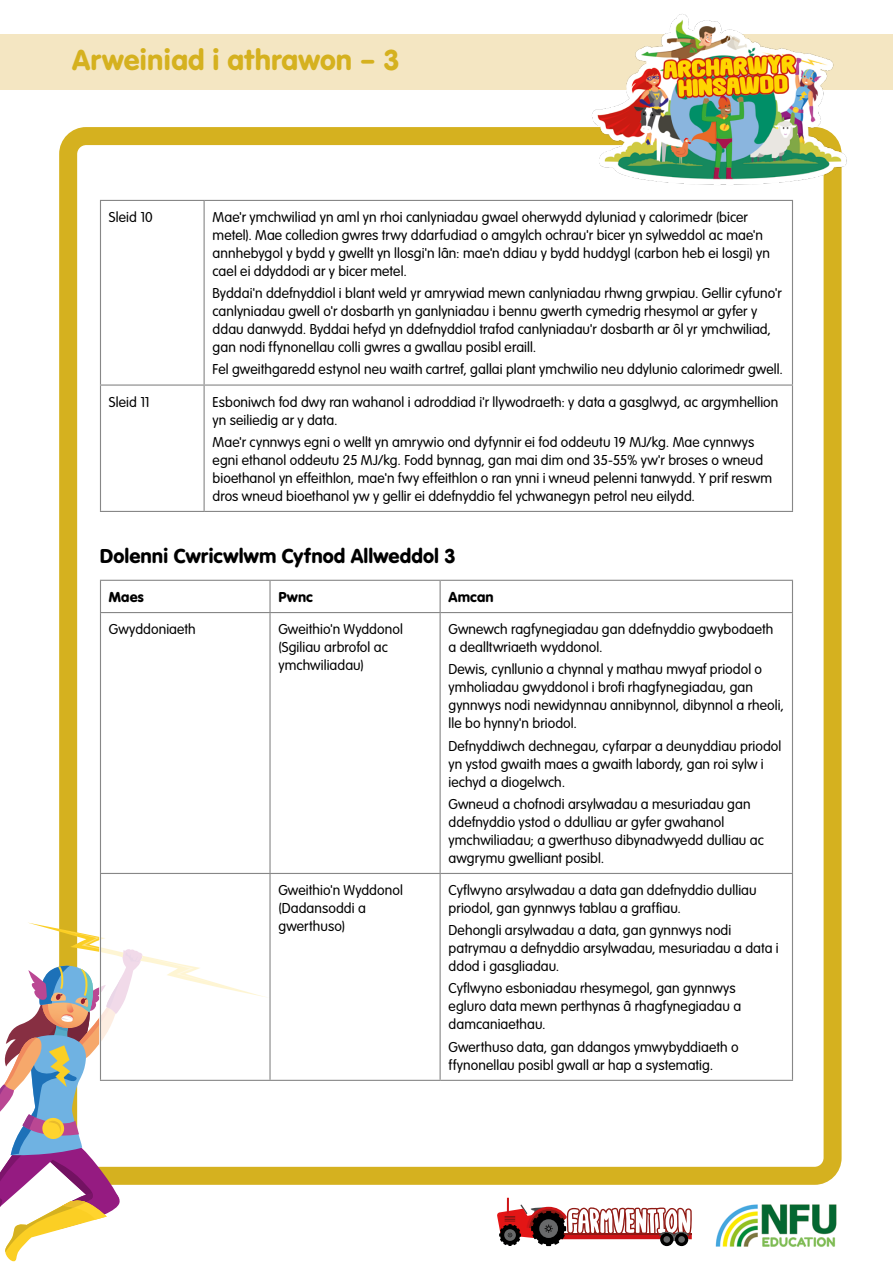
<style>
.page{position:relative;width:893px;height:1263px;background:#fff}
.page>*{position:absolute;margin:0;border:0;box-sizing:border-box;transform-origin:0 0}
.t1{font:30px "VAG Rundschrift D";color:#d5b11f}
.Heading_2{font:21px "VAG Rundschrift D";color:#000}
.Table{font:300 15px/18px "VAG Rundschrift D";letter-spacing:.005em;color:#000}
.Table_heading{font:15px "VAG Rundschrift D";color:#000}
</style>
<div class="page">
<div style="left:0;top:34px;width:893px;height:55px;background:#f4e6c2"></div>
<img style="left:715px;top:1204px;width:122px;height:43px">
<div style="left:59px;top:127px;width:783px;height:1058px;border:18px solid #d5b11f;border-radius:18px"></div>
<svg style="left:497px;top:1198px;width:195px;height:48px"></svg>
<svg style="left:0;top:922px;width:269px;height:340px"></svg>
<div style="left:100px;top:200px;width:693px;height:881px;background:#fff"></div>
<hr style="left:204px;top:201px;width:1px;height:183px;background:#878787">
<hr style="left:204px;top:386px;width:1px;height:125px;background:#878787">
<hr style="left:100px;top:200px;width:104px;height:1px;background:#878787">
<hr style="left:100px;top:201px;width:1px;height:183px;background:#878787">
<hr style="left:204px;top:200px;width:589px;height:1px;background:#878787">
<hr style="left:792px;top:201px;width:1px;height:183px;background:#878787">
<hr style="left:100px;top:384px;width:104px;height:2px;background:#878787">
<hr style="left:100px;top:386px;width:1px;height:125px;background:#878787">
<hr style="left:204px;top:384px;width:589px;height:2px;background:#878787">
<hr style="left:792px;top:386px;width:1px;height:125px;background:#878787">
<hr style="left:100px;top:511px;width:104px;height:1px;background:#878787">
<hr style="left:204px;top:511px;width:589px;height:1px;background:#878787">
<hr style="left:269px;top:581px;width:2px;height:31px;background:#878787">
<hr style="left:440px;top:581px;width:1px;height:31px;background:#878787">
<hr style="left:269px;top:613px;width:2px;height:260px;background:#878787">
<hr style="left:440px;top:613px;width:1px;height:260px;background:#878787">
<hr style="left:100px;top:873px;width:170px;height:1px;background:#878787">
<hr style="left:270px;top:873px;width:170px;height:1px;background:#878787">
<hr style="left:269px;top:874px;width:2px;height:206px;background:#878787">
<hr style="left:440px;top:873px;width:353px;height:1px;background:#878787">
<hr style="left:440px;top:874px;width:1px;height:206px;background:#878787">
<hr style="left:100px;top:1080px;width:170px;height:1px;background:#878787">
<hr style="left:270px;top:1080px;width:170px;height:1px;background:#878787">
<hr style="left:440px;top:1080px;width:353px;height:1px;background:#878787">
<hr style="left:100px;top:613px;width:1px;height:260px;background:#878787">
<hr style="left:792px;top:613px;width:1px;height:260px;background:#878787">
<hr style="left:100px;top:874px;width:1px;height:206px;background:#878787">
<hr style="left:792px;top:874px;width:1px;height:206px;background:#878787">
<hr style="left:100px;top:580px;width:170px;height:1px;background:#878787">
<hr style="left:100px;top:581px;width:1px;height:31px;background:#878787">
<hr style="left:270px;top:580px;width:170px;height:1px;background:#878787">
<hr style="left:440px;top:580px;width:353px;height:1px;background:#878787">
<hr style="left:792px;top:581px;width:1px;height:31px;background:#878787">
<hr style="left:100px;top:612px;width:170px;height:1px;background:#878787">
<hr style="left:270px;top:612px;width:170px;height:1px;background:#878787">
<hr style="left:440px;top:612px;width:353px;height:1px;background:#878787">
<img style="left:573px;top:14px;width:297px;height:187px">
<h1 class="t1" style="left:72px;top:38px;width:329px">Arweiniad i athrawon – 3</h1>
<p class="Table" style="left:109px;top:208px;width:45px">Sleid 10</p>
<p class="Table" style="left:213px;top:208px;width:559px">Mae'r ymchwiliad yn aml yn rhoi canlyniadau gwael oherwydd dyluniad y calorimedr (bicer metel). Mae colledion gwres trwy ddarfudiad o amgylch ochrau'r bicer yn sylweddol ac mae'n annhebygol y bydd y gwellt yn llosgi'n lân: mae'n ddiau y bydd huddygl (carbon heb ei losgi) yn cael ei ddyddodi ar y bicer metel.</p>
<p class="Table" style="left:213px;top:285px;width:571px">Byddai'n ddefnyddiol i blant weld yr amrywiad mewn canlyniadau rhwng grwpiau. Gellir cyfuno'r canlyniadau gwell o'r dosbarth yn ganlyniadau i bennu gwerth cymedrig rhesymol ar gyfer y ddau danwydd. Byddai hefyd yn ddefnyddiol trafod canlyniadau'r dosbarth ar ôl yr ymchwiliad, gan nodi ffynonellau colli gwres a gwallau posibl eraill.</p>
<p class="Table" style="left:213px;top:361px;width:572px">Fel gweithgaredd estynol neu waith cartref, gallai plant ymchwilio neu ddylunio calorimedr gwell.</p>
<p class="Table" style="left:109px;top:393px;width:42px">Sleid 11</p>
<p class="Table" style="left:213px;top:393px;width:567px">Esboniwch fod dwy ran wahanol i adroddiad i'r llywodraeth: y data a gasglwyd, ac argymhellion yn seiliedig ar y data.</p>
<p class="Table" style="left:213px;top:433px;width:561px">Mae'r cynnwys egni o wellt yn amrywio ond dyfynnir ei fod oddeutu 19 MJ/kg. Mae cynnwys egni ethanol oddeutu 25 MJ/kg. Fodd bynnag, gan mai dim ond 35-55% yw'r broses o wneud bioethanol yn effeithlon, mae'n fwy effeithlon o ran ynni i wneud pelenni tanwydd. Y prif reswm dros wneud bioethanol yw y gellir ei ddefnyddio fel ychwanegyn petrol neu eilydd.</p>
<p class="Heading_2" style="left:100px;top:541px;width:357px">Dolenni Cwricwlwm Cyfnod Allweddol 3</p>
<p class="Table_heading" style="left:109px;top:586px;width:37px">Maes</p>
<p class="Table_heading" style="left:279px;top:586px;width:36px">Pwnc</p>
<p class="Table_heading" style="left:449px;top:586px;width:47px">Amcan</p>
<p class="Table" style="left:109px;top:620px;width:88px">Gwyddoniaeth</p>
<p class="Table" style="left:279px;top:620px;width:126px">Gweithio'n Wyddonol (Sgiliau arbrofol ac ymchwiliadau)</p>
<p class="Table" style="left:449px;top:620px;width:326px">Gwnewch ragfynegiadau gan ddefnyddio gwybodaeth a dealltwriaeth wyddonol.</p>
<p class="Table" style="left:449px;top:661px;width:337px">Dewis, cynllunio a chynnal y mathau mwyaf priodol o ymholiadau gwyddonol i brofi rhagfynegiadau, gan gynnwys nodi newidynnau annibynnol, dibynnol a rheoli, lle bo hynny'n briodol.</p>
<p class="Table" style="left:449px;top:737px;width:334px">Defnyddiwch dechnegau, cyfarpar a deunyddiau priodol yn ystod gwaith maes a gwaith labordy, gan roi sylw i iechyd a diogelwch.</p>
<p class="Table" style="left:449px;top:795px;width:317px">Gwneud a chofnodi arsylwadau a mesuriadau gan ddefnyddio ystod o ddulliau ar gyfer gwahanol ymchwiliadau; a gwerthuso dibynadwyedd dulliau ac awgrymu gwelliant posibl.</p>
<p class="Table" style="left:279px;top:881px;width:126px">Gweithio'n Wyddonol (Dadansoddi a gwerthuso)</p>
<p class="Table" style="left:449px;top:881px;width:310px">Cyflwyno arsylwadau a data gan ddefnyddio dulliau priodol, gan gynnwys tablau a graffiau.</p>
<p class="Table" style="left:449px;top:921px;width:332px">Dehongli arsylwadau a data, gan gynnwys nodi patrymau a defnyddio arsylwadau, mesuriadau a data i ddod i gasgliadau.</p>
<p class="Table" style="left:449px;top:980px;width:294px">Cyflwyno esboniadau rhesymegol, gan gynnwys egluro data mewn perthynas â rhagfynegiadau a damcaniaethau.</p>
<p class="Table" style="left:449px;top:1038px;width:291px">Gwerthuso data, gan ddangos ymwybyddiaeth o ffynonellau posibl gwall ar hap a systematig.</p>
</div>
